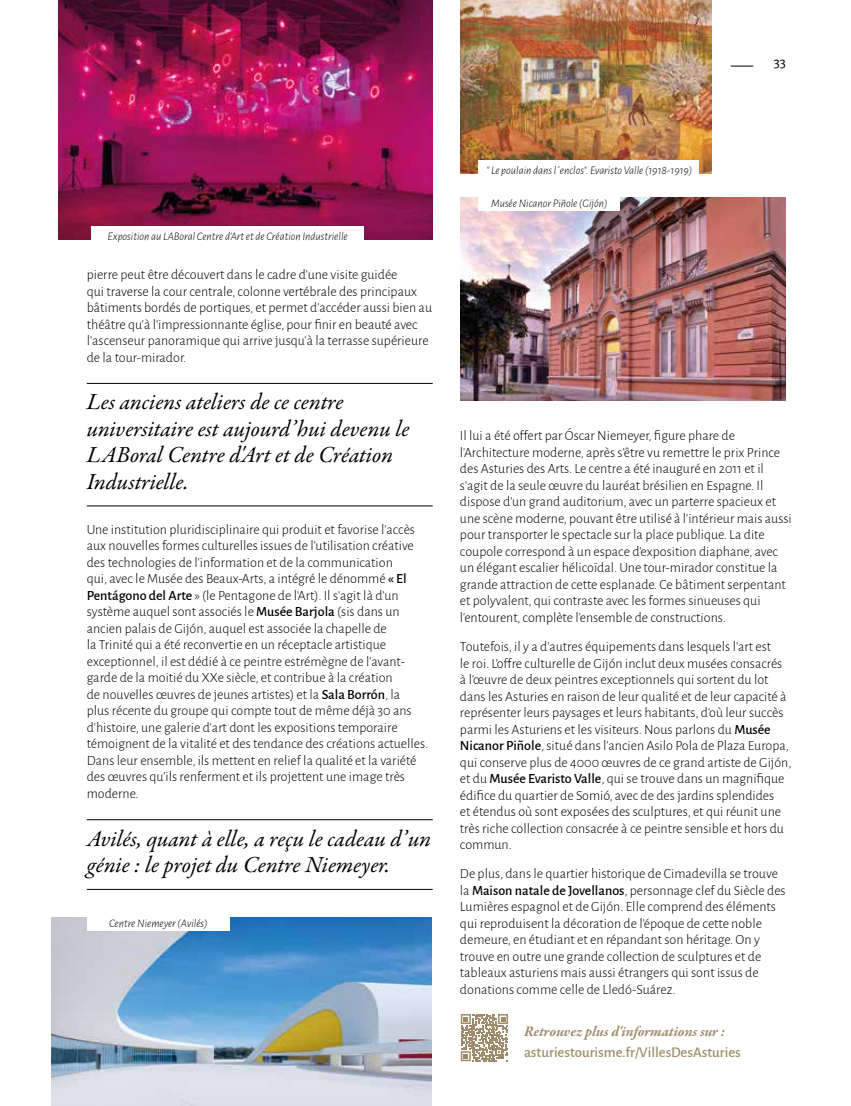
<style>
.page{position:relative;width:851px;height:1106px;background:#fff}
.page>*{position:absolute;margin:0;border:0;box-sizing:border-box;transform-origin:0 0}
.t1{font:italic 23.1px/26.4px "Garamond Premr Pro";color:#000}
.t2{font:500 14.85px "Alegreya Sans";color:#9f8b69}
.t3{font:italic 700 14.85px "Garamond Premr Pro";color:#9f8b69}
.t4{font:14.85px "Alegreya Sans";color:#000}
.t5{font:300 14.1px/16.5px "Alegreya Sans";color:#000}
.t6{font:italic 300 11.55px "Alegreya Sans";color:#000}
.s1{font-weight:500}
</style>
<div class="page">
<hr style="left:0;top:410px;width:1px;height:188px;background:#dce1e9">
<svg style="left:730px;top:66px;width:23px;height:1px"></svg>
<hr style="left:87px;top:383px;width:345px;height:1px;background:#000">
<hr style="left:87px;top:505px;width:345px;height:1px;background:#000">
<hr style="left:87px;top:819px;width:345px;height:1px;background:#000">
<hr style="left:87px;top:889px;width:345px;height:1px;background:#000">
<img style="left:58px;top:0;width:374px;height:240px">
<div style="left:91px;top:226px;width:273px;height:15px;background:#fff"></div>
<img style="left:460px;top:0;width:251px;height:174px">
<img style="left:51px;top:917px;width:380px;height:189px">
<img style="left:460px;top:197px;width:325px;height:203px">
<div style="left:478px;top:196px;width:142px;height:15px;background:#fff"></div>
<div style="left:478px;top:161px;width:220px;height:14px;background:#fff"></div>
<div style="left:87px;top:916px;width:143px;height:15px;background:#fff"></div>
<svg style="left:460px;top:1014px;width:48px;height:47px"></svg>
<p class="t4" style="left:773px;top:52px;width:14px">33</p>
<p class="t6" style="left:107px;top:229px;width:241px">Exposition au LABoral Centre d'Art et de Création Industrielle</p>
<p class="t5" style="left:87px;top:266px;width:347px">pierre peut être découvert dans le cadre d’une visite guidée<br>qui traverse la cour centrale, colonne vertébrale des principaux bâtiments bordés de portiques, et permet d’accéder aussi bien au théâtre qu’à l’impressionnante église, pour finir en beauté avec l’ascenseur panoramique qui arrive jusqu’à la terrasse supérieure de la tour-mirador.</p>
<h1 class="t1" style="left:87px;top:390px;width:324px">Les anciens ateliers de ce centre universitaire est aujourd’hui devenu le<br>LABoral Centre d'Art et de Création<br>Industrielle.</h1>
<p class="t5" style="left:87px;top:520px;width:343px">Une institution pluridisciplinaire qui produit et favorise l'accès aux nouvelles formes culturelles issues de l’utilisation créative des technologies de l’information et de la communication<br>qui, avec le Musée des Beaux-Arts, a intégré le dénommé <span class="s1">« El Pentágono del Arte</span> » (le Pentagone de l’Art). Il s’agit là d’un système auquel sont associés le <span class="s1">Musée Barjola</span> (sis dans un ancien palais de Gijón, auquel est associée la chapelle de<br>la Trinité qui a été reconvertie en un réceptacle artistique exceptionnel, il est dédié à ce peintre estrémègne de l’avant&shy;garde de la moitié du XXe siècle, et contribue à la création<br>de nouvelles œuvres de jeunes artistes) et la <span class="s1">Sala Borrón</span>, la<br>plus récente du groupe qui compte tout de même déjà 30 ans d’histoire, une galerie d’art dont les expositions temporaire témoignent de la vitalité et des tendance des créations actuelles.<br>Dans leur ensemble, ils mettent en relief la qualité et la variété des œuvres qu’ils renferment et ils projettent une image très moderne.</p>
<h1 class="t1" style="left:87px;top:826px;width:346px">Avilés, quant à elle, a reçu le cadeau d’un génie : le projet du Centre Niemeyer.</h1>
<p class="t6" style="left:109px;top:916px;width:100px">Centre Niemeyer (Avilés)</p>
<p class="t6" style="left:486px;top:163px;width:207px">" Le poulain dans l´enclos". Evaristo Valle (1918-1919)</p>
<p class="t6" style="left:491px;top:196px;width:117px">Musée Nicanor Piñole (Gijón)</p>
<p class="t5" style="left:460px;top:427px;width:333px">Il lui a été offert par Óscar Niemeyer, figure phare de l’Architecture moderne, après s’être vu remettre le prix Prince des Asturies des Arts. Le centre a été inauguré en 2011 et il s’agit de la seule œuvre du lauréat brésilien en Espagne. Il dispose d’un grand auditorium, avec un parterre spacieux et une scène moderne, pouvant être utilisé à l’intérieur mais aussi pour transporter le spectacle sur la place publique. La dite coupole correspond à un espace d’exposition diaphane, avec un élégant escalier hélicoïdal. Une tour-mirador constitue la grande attraction de cette esplanade. Ce bâtiment serpentant et polyvalent, qui contraste avec les formes sinueuses qui l’entourent, complète l’ensemble de constructions.</p>
<p class="t5" style="left:460px;top:638px;width:333px">Toutefois, il y a d’autres équipements dans lesquels l'art est<br>le roi. L’offre culturelle de Gijón inclut deux musées consacrés à l’œuvre de deux peintres exceptionnels qui sortent du lot dans les Asturies en raison de leur qualité et de leur capacité à représenter leurs paysages et leurs habitants, d’où leur succès parmi les Asturiens et les visiteurs. Nous parlons du <span class="s1">Musée Nicanor Piñole</span>, situé dans l’ancien Asilo Pola de Plaza Europa, qui conserve plus de 4000 œuvres de ce grand artiste de Gijón, et du <span class="s1">Musée Evaristo Valle</span>, qui se trouve dans un magnifique édifice du quartier de Somió, avec de des jardins splendides<br>et étendus où sont exposées des sculptures, et qui réunit une très riche collection consacrée à ce peintre sensible et hors du commun.</p>
<p class="t5" style="left:460px;top:865px;width:327px">De plus, dans le quartier historique de Cimadevilla se trouve la <span class="s1">Maison natale de Jovellanos</span>, personnage clef du Siècle des Lumières espagnol et de Gijón. Elle comprend des éléments qui reproduisent la décoration de l’époque de cette noble demeure, en étudiant et en répandant son héritage. On y trouve en outre une grande collection de sculptures et de tableaux asturiens mais aussi étrangers qui sont issus de donations comme celle de Lledó-Suárez.</p>
<p class="t3" style="left:524px;top:1022px;width:203px">Retrouvez plus d'informations sur :</p>
<p class="t2" style="left:524px;top:1042px;width:218px">asturiestourisme.fr/VillesDesAsturies</p>
</div>
